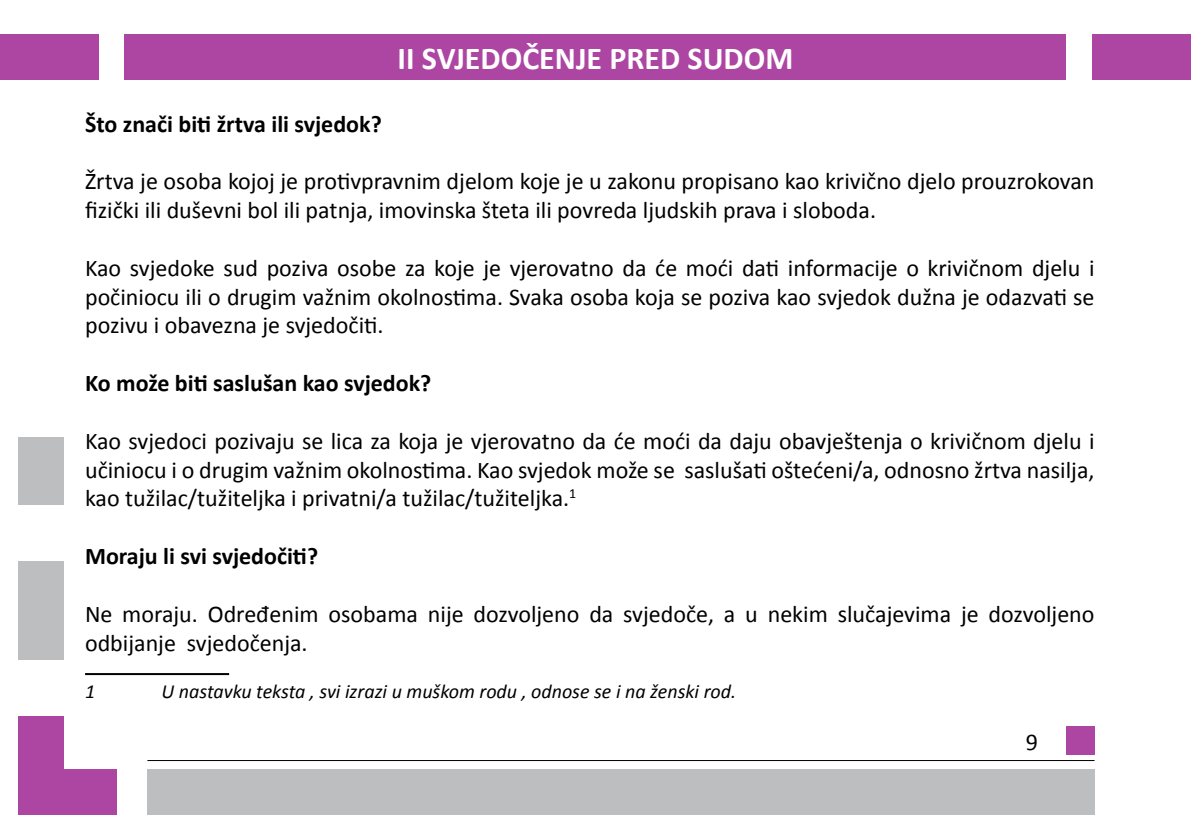
<style>
.page{position:relative;width:1191px;height:840px;background:#fff}
.page>*{position:absolute;margin:0;border:0;box-sizing:border-box;transform-origin:0 0}
.t1{font:700 32px "Calibri";color:#fff}
.t2{font:24px/28.8px "Calibri";color:#000}
.t3{font:700 24px "Calibri";color:#000}
.t4{font:italic 20px "Calibri";color:#000}
</style>
<div class="page">
<div style="left:1066px;top:726px;width:28px;height:28px;background:#ac46a2"></div>
<hr style="left:147px;top:759px;width:947px;height:1px;background:#000">
<div style="left:18px;top:768px;width:99px;height:46px;background:#ac46a2"></div>
<div style="left:147px;top:768px;width:947px;height:46px;background:#bcbec0"></div>
<div style="left:18px;top:715px;width:46px;height:99px;background:#ac46a2"></div>
<div style="left:18px;top:560px;width:46px;height:99px;background:#bcbec0"></div>
<div style="left:18px;top:437px;width:46px;height:67px;background:#bcbec0"></div>
<hr style="left:85px;top:672px;width:144px;height:2px;background:#000">
<div style="left:0;top:34px;width:98px;height:45px;background:#ac46a2"></div>
<div style="left:1092px;top:34px;width:99px;height:45px;background:#ac46a2"></div>
<div style="left:125px;top:34px;width:941px;height:45px;background:#ac46a2"></div>
<h1 class="t1" style="left:397px;top:38px;width:397px">II SVJEDOČENJE PRED SUDOM</h1>
<p class="t3" style="left:85px;top:109px;width:298px">Što znači biti žrtva ili svjedok?</p>
<p class="t2" style="left:85px;top:165px;width:1011px">Žrtva je osoba kojoj je protivpravnim djelom koje je u zakonu propisano kao krivično djelo prouzrokovan fizički ili duševni bol ili patnja, imovinska šteta ili povreda ljudskih prava i sloboda.</p>
<p class="t2" style="left:85px;top:252px;width:1011px;text-align:justify">Kao svjedoke sud poziva osobe za koje je vjerovatno da će moći dati informacije o krivičnom djelu i počiniocu ili o drugim važnim okolnostima. Svaka osoba koja se poziva kao svjedok dužna je odazvati se pozivu i obavezna je svjedočiti.</p>
<p class="t3" style="left:85px;top:368px;width:348px">Ko može biti saslušan kao svjedok?</p>
<p class="t2" style="left:85px;top:425px;width:1011px;text-align:justify">Kao svjedoci pozivaju se lica za koja je vjerovatno da će moći da daju obavještenja o krivičnom djelu i učiniocu i o drugim važnim okolnostima. Kao svjedok može se saslušati oštećeni/a, odnosno žrtva nasilja, kao tužilac/tužiteljka i privatni/a tužilac/tužiteljka.<sup>1</sup></p>
<p class="t3" style="left:85px;top:541px;width:234px">Moraju li svi svjedočiti?</p>
<p class="t2" style="left:85px;top:597px;width:1011px">Ne moraju. Određenim osobama nije dozvoljeno da svjedoče, a u nekim slučajevima je dozvoljeno odbijanje svjedočenja.</p>
<p class="t4" style="left:85px;top:678px;width:12px">1</p>
<p class="t4" style="left:162px;top:678px;width:576px">U nastavku teksta , svi izrazi u muškom rodu , odnose se i na ženski rod.</p>
<p class="t2" style="left:1025px;top:725px;width:14px">9</p>
</div>
